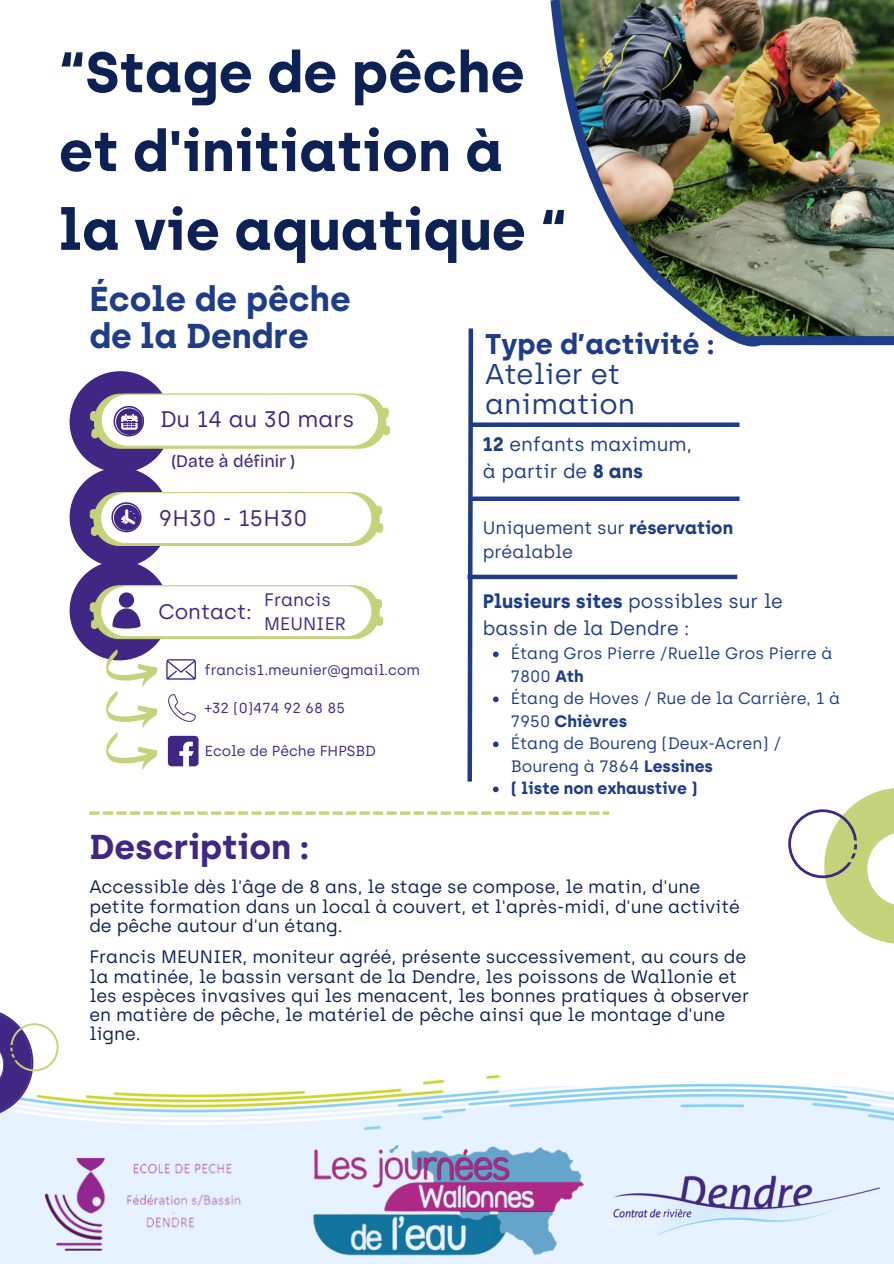
<style>
.page{position:relative;width:894px;height:1264px;background:#fff}
.page>*{position:absolute;margin:0;border:0;box-sizing:border-box;transform-origin:0 0}
.t1{font:700 57px/78.8px "Archia";color:#0d2154}
.t2{font:700 34.5px/37.2px "Archia";color:#1f3c88}
.t3{font:700 34.5px "Archia";color:#422683}
.t4{font:28.5px/30.3px "Archia";color:#1f3c88}
.t5{font:22.5px "Archia";color:#412683}
.t6{font:21px "Archia";color:#412683}
.t7{font:19.5px/27px "Archia";color:#1f3c88}
.t8{font:18px/19.2px "Archia";color:#0d2154}
.t9{font:18px/24.8px "Archia";color:#1f3c88}
.t10{font:18px/24.8px "Archia";color:#412683}
.t11{font:17.7px "Bricolage Grotesque";color:#422683}
.t12{font:16.5px/22.5px "Archia";color:#1f3c88}
.t13{font:700 16.5px "Archia";color:#1f3c88}
.t14{font:14.55px "Archia";color:#422683}
.s1{font-weight:700}
</style>
<div class="page">
<img style="left:0;top:1074px;width:893px;height:189px">
<svg style="left:0;top:1012px;width:59px;height:107px"></svg>
<hr style="left:6px;top:1057px;width:17px;height:3px;background:#422683">
<img style="left:609px;top:1151px;width:279px;height:109px">
<img style="left:289px;top:1119px;width:316px;height:144px">
<img style="left:673px;top:0;width:220px;height:263px">
<div style="left:469px;top:422px;width:270px;height:5px;background:#1f3c88"></div>
<svg style="left:467px;top:328px;width:8px;height:454px"></svg>
<div style="left:469px;top:496px;width:270px;height:5px;background:#1f3c88"></div>
<div style="left:467px;top:574px;width:270px;height:5px;background:#1f3c88"></div>
<svg style="left:493px;top:651px;width:5px;height:6px"></svg>
<svg style="left:493px;top:696px;width:5px;height:6px"></svg>
<svg style="left:493px;top:741px;width:5px;height:6px"></svg>
<svg style="left:493px;top:786px;width:5px;height:6px"></svg>
<div style="left:70px;top:371px;width:101px;height:101px;background:#422683;border-radius:50%"></div>
<svg style="left:90px;top:393px;width:300px;height:55px"></svg>
<div style="left:70px;top:467px;width:99px;height:100px;background:#422683;border-radius:50%"></div>
<svg style="left:90px;top:492px;width:293px;height:54px"></svg>
<div style="left:70px;top:560px;width:99px;height:100px;background:#422683;border-radius:50%"></div>
<svg style="left:90px;top:585px;width:293px;height:54px"></svg>
<svg style="left:166px;top:659px;width:29px;height:20px"></svg>
<svg style="left:168px;top:694px;width:28px;height:28px"></svg>
<svg style="left:168px;top:735px;width:30px;height:31px"></svg>
<svg style="left:106px;top:649px;width:51px;height:120px"></svg>
<svg style="left:89px;top:811px;width:520px;height:3px"></svg>
<img style="left:36px;top:1148px;width:222px;height:111px">
<img style="left:550px;top:0;width:123px;height:268px">
<img style="left:642px;top:263px;width:251px;height:84px">
<svg style="left:788px;top:788px;width:105px;height:156px"></svg>
<p class="t1" style="left:59px;top:33px;width:509px">“Stage de pêche et d'initiation à la vie aquatique “</p>
<p class="t2" style="left:89px;top:280px;width:263px">École de pêche de la Dendre</p>
<h1 class="t4" style="left:485px;top:328px;width:231px"><span class="s1">Type d’activité :<br></span>Atelier et animation</h1>
<h6 class="t5" style="left:160px;top:406px;width:196px">Du 14 au 30 mars</h6>
<p class="t11" style="left:171px;top:450px;width:126px">(Date à définir )</p>
<p class="t7" style="left:482px;top:430px;width:210px"><span class="s1">12</span> enfants maximum, à partir de <span class="s1">8 ans</span></p>
<p class="t9" style="left:482px;top:515px;width:252px">Uniquement sur <span class="s1">réservation </span>préalable</p>
<p class="t5" style="left:158px;top:505px;width:150px">9H30 - 15H30</p>
<h6 class="t6" style="left:158px;top:599px;width:95px">Contact:</h6>
<p class="t10" style="left:264px;top:587px;width:83px">Francis<br>MEUNIER</p>
<p class="t14" style="left:205px;top:660px;width:217px">francis1.meunier@gmail.com</p>
<p class="t14" style="left:205px;top:699px;width:142px">+32 (0)474 92 68 85</p>
<p class="t14" style="left:205px;top:742px;width:172px">Ecole de Pêche FHPSBD</p>
<h2 class="t7" style="left:482px;top:587px;width:301px"><span class="s1">Plusieurs sites</span> possibles sur le bassin de la Dendre :</h2>
<p class="t12" style="left:510px;top:642px;width:323px">Étang Gros Pierre /Ruelle Gros Pierre à<br>7800 <span class="s1">Ath</span></p>
<h3 class="t12" style="left:510px;top:687px;width:330px">Étang de Hoves / Rue de la Carrière, 1 à<br>7950 <span class="s1">Chièvres</span></h3>
<p class="t12" style="left:510px;top:732px;width:272px">Étang de Boureng (Deux-Acren) /<br>Boureng à 7864 <span class="s1">Lessines</span></p>
<h6 class="t13" style="left:510px;top:778px;width:188px">( liste non exhaustive )</h6>
<p class="t3" style="left:89px;top:826px;width:221px">Description :</p>
<h5 class="t8" style="left:89px;top:877px;width:652px">Accessible dès l'âge de 8 ans, le stage se compose, le matin, d'une petite formation dans un local à couvert, et l'après-midi, d'une activité de pêche autour d'un étang.</h5>
<h6 class="t8" style="left:89px;top:947px;width:661px">Francis MEUNIER, moniteur agréé, présente successivement, au cours de la matinée, le bassin versant de la Dendre, les poissons de Wallonie et les espèces invasives qui les menacent, les bonnes pratiques à observer en matière de pêche, le matériel de pêche ainsi que le montage d'une ligne.</h6>
</div>
